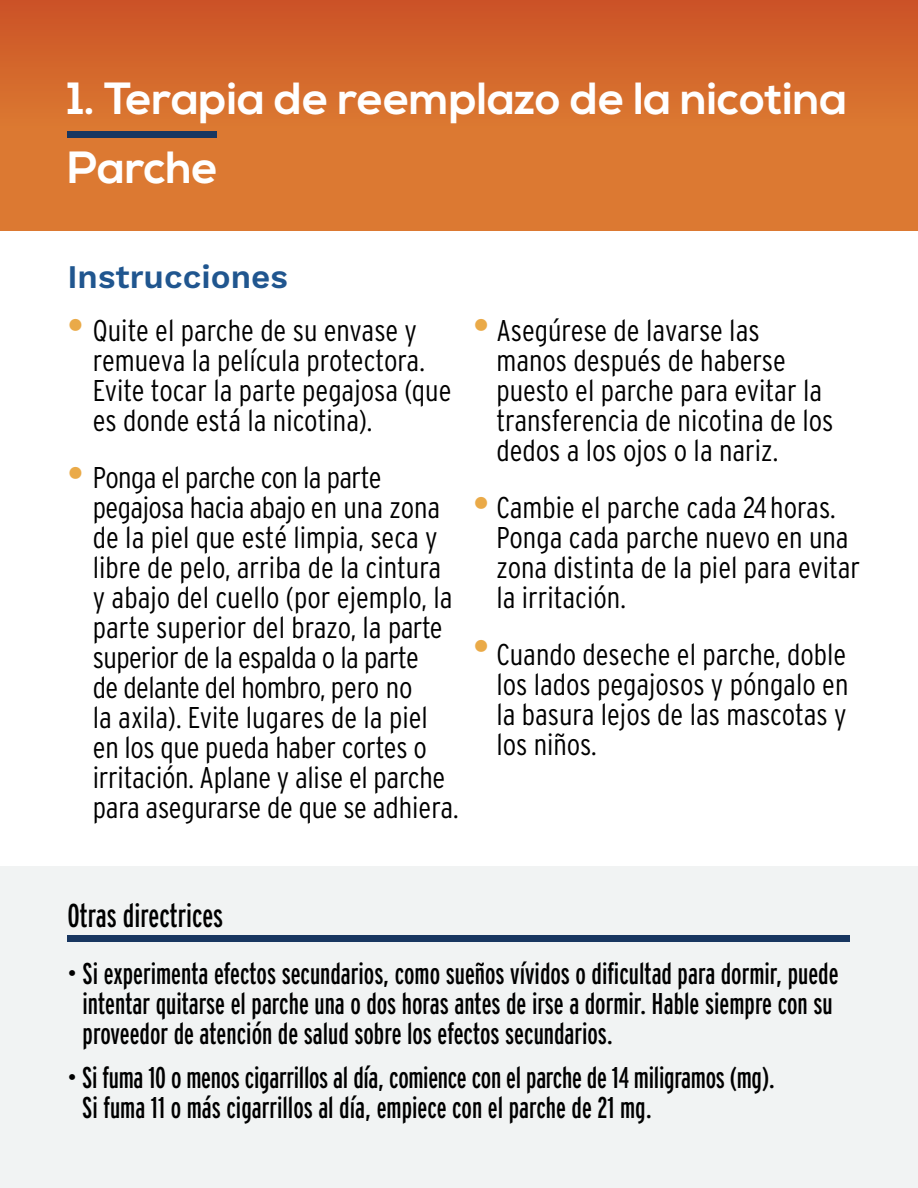
<style>
.page{position:relative;width:918px;height:1188px;background:#fff}
.page>*{position:absolute;margin:0;border:0;box-sizing:border-box;transform-origin:0 0}
.t1{font:700 45px/68.1px "Nexa";color:#fff}
.t2{font:33px "Interstate Compressed";color:#000}
.t3{font:600 33px "Work Sans";color:#20568f}
.t4{font:700 33px "Interstate";color:#eaaa48}
.t5{font:300 condensed 30px/30px "Interstate";color:#000}
.t6{font:30px/30px "Interstate Compressed";color:#000}
.t7{font:300 condensed 30px "Interstate";letter-spacing:-.02em;color:#000}
.s1{font-weight:700;font-stretch:normal;font-size:33px;color:#eaaa48}
</style>
<div class="page">
<div style="left:0;top:0;width:918px;height:230px;background:linear-gradient(to bottom,#ce5928,#e08335)"></div>
<div style="left:68px;top:132px;width:149px;height:6px;background:#183660"></div>
<div style="left:0;top:866px;width:918px;height:322px;background:#f1f3f3"></div>
<div style="left:68px;top:935px;width:782px;height:7px;background:#183660"></div>
<h1 class="t1" style="left:68px;top:66px;width:781px">1. Terapia de reemplazo de la nicotina<br>Parche</h1>
<p class="t3" style="left:68px;top:258px;width:222px">Instrucciones</p>
<p class="t4" style="left:68px;top:307px;width:18px">•</p>
<p class="t4" style="left:473px;top:307px;width:18px">•</p>
<p class="t5" style="left:93px;top:315px;width:360px">Quite el parche de su envase y remueva la película protectora.<br>Evite tocar la parte pegajosa (que es donde está la nicotina).</p>
<p class="t7" style="left:68px;top:460px;width:315px"><span class="s1">•</span> Ponga el parche con la parte</p>
<p class="t5" style="left:496px;top:315px;width:339px">Asegúrese de lavarse las manos después de haberse puesto el parche para evitar la transferencia de nicotina de los dedos a los ojos o la nariz.</p>
<p class="t5" style="left:93px;top:492px;width:367px">pegajosa hacia abajo en una zona de la piel que esté limpia, seca y libre de pelo, arriba de la cintura y abajo del cuello (por ejemplo, la parte superior del brazo, la parte superior de la espalda o la parte<br>de delante del hombro, pero no<br>la axila). Evite lugares de la piel en los que pueda haber cortes o irritación. Aplane y alise el parche para asegurarse de que se adhiera.</p>
<p class="t5" style="left:473px;top:492px;width:364px"><span class="s1">•</span> Cambie el parche cada 24 horas.</p>
<p class="t4" style="left:473px;top:628px;width:18px">•</p>
<p class="t5" style="left:496px;top:522px;width:365px">Ponga cada parche nuevo en una zona distinta de la piel para evitar la irritación.</p>
<p class="t5" style="left:496px;top:639px;width:354px;text-align:justify">Cuando deseche el parche, doble los lados pegajosos y póngalo en la basura lejos de las mascotas y los niños.</p>
<p class="t2" style="left:68px;top:898px;width:157px">Otras directrices</p>
<p class="t6" style="left:83px;top:959px;width:758px;text-indent:-15px">• Si experimenta efectos secundarios, como sueños vívidos o dificultad para dormir, puede intentar quitarse el parche una o dos horas antes de irse a dormir. Hable siempre con su proveedor de atención de salud sobre los efectos secundarios.</p>
<p class="t6" style="left:82px;top:1062px;width:694px;text-indent:-15px">• Si fuma 10 o menos cigarrillos al día, comience con el parche de 14 miligramos (mg).<br>Si fuma 11 o más cigarrillos al día, empiece con el parche de 21 mg.</p>
</div>
